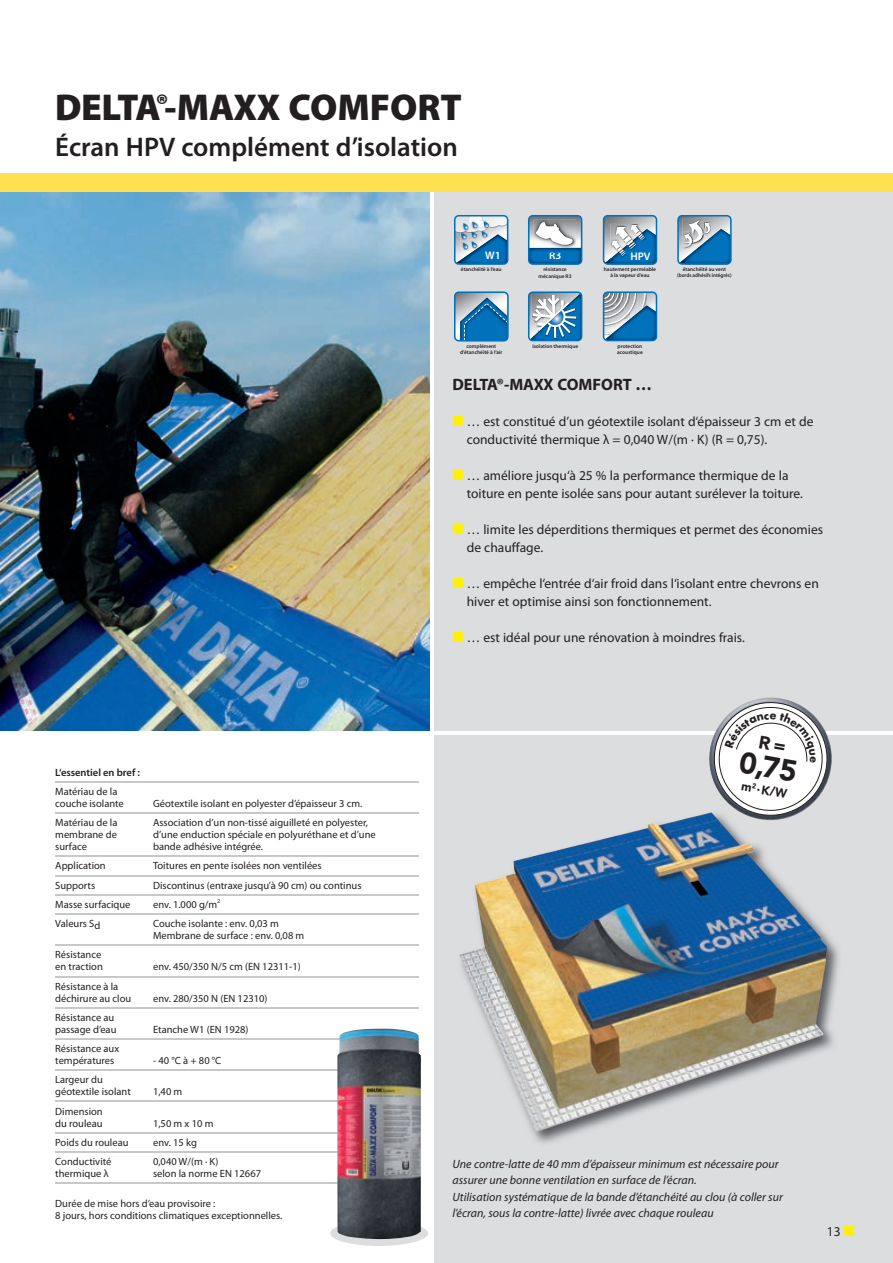
<style>
.page{position:relative;width:893px;height:1263px;background:#fff}
.page>*{position:absolute;margin:0;border:0;box-sizing:border-box;transform-origin:0 0}
.t1{font:900 37.5px "Myriad Pro Doerken";color:#231f20}
.t2{font:900 29.85px "Avenir";color:#231f20}
.t3{font:600 27px "Myriad Pro Doerken";color:#231f20}
.t4{font:700 16.5px "Myriad Pro Doerken";color:#231f20}
.t5{font:13.5px/18px "Myriad Pro Doerken";color:#231f20}
.t6{font:900 12.45px "Avenir";color:#231f20;scale:.95 1}
.t7{font:italic 12px/16.5px "Myriad Pro Doerken";color:#231f20}
.t8{font:600 11.1px "Myriad Pro Doerken";color:#fff}
.t9{font:10.5px/12px "Myriad Pro Doerken";color:#231f20}
.t10{font:600 10.5px "Myriad Pro Doerken";color:#231f20}
.t11{font:600 5.4px/6.1px "Myriad Pro Doerken";color:#231f20;text-align:center}
.s1{font-family:"Delta Myriad Pro"}
.s2{color:#fff101}
</style>
<div class="page">
<hr style="left:55px;top:781px;width:364px;height:2px;background:#c7c8ca">
<hr style="left:55px;top:812px;width:364px;height:2px;background:#c7c8ca">
<hr style="left:55px;top:856px;width:364px;height:1px;background:#c7c8ca">
<hr style="left:55px;top:875px;width:364px;height:1px;background:#c7c8ca">
<hr style="left:55px;top:894px;width:364px;height:1px;background:#c7c8ca">
<hr style="left:55px;top:913px;width:364px;height:2px;background:#c7c8ca">
<hr style="left:55px;top:945px;width:364px;height:1px;background:#c7c8ca">
<hr style="left:55px;top:976px;width:364px;height:1px;background:#c7c8ca">
<hr style="left:55px;top:1007px;width:364px;height:1px;background:#c7c8ca">
<hr style="left:55px;top:1038px;width:364px;height:2px;background:#c7c8ca">
<hr style="left:55px;top:1069px;width:364px;height:2px;background:#c7c8ca">
<hr style="left:55px;top:1101px;width:364px;height:1px;background:#c7c8ca">
<hr style="left:55px;top:1132px;width:364px;height:1px;background:#c7c8ca">
<hr style="left:55px;top:1151px;width:364px;height:1px;background:#c7c8ca">
<hr style="left:55px;top:1182px;width:364px;height:2px;background:#c7c8ca">
<div style="left:330px;top:1220px;width:98px;height:26px;background:#dcdddf;border-radius:50%"></div>
<div style="left:433px;top:174px;width:460px;height:1089px;background:#dcdddf"></div>
<img style="left:0;top:192px;width:430px;height:539px">
<img style="left:532px;top:935px;width:307px;height:208px">
<img style="left:459px;top:812px;width:368px;height:320px">
<div style="left:0;top:174px;width:893px;height:18px;background:#ffe04e"></div>
<hr style="left:0;top:732px;width:893px;height:3px;background:#fff">
<svg style="left:454px;top:215px;width:54px;height:50px"></svg>
<svg style="left:454px;top:291px;width:55px;height:51px;background:#4d91be"></svg>
<svg style="left:603px;top:215px;width:54px;height:50px;background:#6a9abb"></svg>
<svg style="left:603px;top:291px;width:54px;height:50px;background:#69b"></svg>
<svg style="left:677px;top:215px;width:55px;height:50px;background:#6699bc"></svg>
<svg style="left:528px;top:215px;width:54px;height:50px;background:#75a0bc"></svg>
<svg style="left:528px;top:291px;width:54px;height:50px;background:#72a1c1"></svg>
<img style="left:337px;top:1029px;width:84px;height:210px">
<svg style="left:710px;top:698px;width:121px;height:122px"></svg>
<h1 class="t1" style="left:55px;top:82px;width:408px"><span class="s1">DELTA®-M</span>AXX COMFORT</h1>
<h3 class="t3" style="left:55px;top:130px;width:404px">Écran HPV complément d’isolation</h3>
<p class="t8" style="left:485px;top:249px;width:17px">W1</p>
<p class="t11" style="left:461px;top:266px;width:42px">étanchéité à l‘eau</p>
<p class="t11" style="left:460px;top:343px;width:44px">complément d‘étanchéité à l‘air</p>
<p class="t8" style="left:549px;top:249px;width:14px">R3</p>
<p class="t11" style="left:539px;top:266px;width:34px">résistance mécanique R3</p>
<p class="t11" style="left:532px;top:343px;width:47px">isolation thermique</p>
<p class="t8" style="left:630px;top:249px;width:22px">HPV</p>
<p class="t11" style="left:604px;top:266px;width:54px">hautement perméable à la vapeur d‘eau</p>
<p class="t11" style="left:677px;top:266px;width:56px">étanchéité au vent (bords adhésifs intégrés)</p>
<p class="t11" style="left:617px;top:343px;width:27px;text-align:left">protection acoustique</p>
<p class="t10" style="left:55px;top:765px;width:86px">L‘essentiel en bref :</p>
<p class="t9" style="left:55px;top:785px;width:70px">Matériau de la couche isolante</p>
<p class="t9" style="left:153px;top:797px;width:211px">Géotextile isolant en polyester d’épaisseur 3 cm.</p>
<p class="t9" style="left:55px;top:816px;width:64px">Matériau de la</p>
<p class="t9" style="left:153px;top:816px;width:217px">Association d’un non-tissé aiguilleté en polyester,</p>
<p class="t9" style="left:55px;top:828px;width:63px">membrane de</p>
<p class="t9" style="left:153px;top:828px;width:224px">d’une enduction spéciale en polyuréthane et d’une</p>
<p class="t9" style="left:55px;top:840px;width:33px">surface</p>
<p class="t9" style="left:153px;top:840px;width:112px">bande adhésive intégrée.</p>
<p class="t9" style="left:55px;top:860px;width:52px">Application</p>
<p class="t9" style="left:153px;top:860px;width:170px">Toitures en pente isolées non ventilées</p>
<p class="t9" style="left:55px;top:879px;width:41px">Supports</p>
<p class="t9" style="left:153px;top:879px;width:210px">Discontinus (entraxe jusqu’à 90 cm) ou continus</p>
<p class="t9" style="left:55px;top:898px;width:77px">Masse surfacique</p>
<p class="t9" style="left:153px;top:898px;width:69px">env. 1.000 g/m<sup>2</sup></p>
<p class="t9" style="left:55px;top:917px;width:47px">Valeurs Sd</p>
<p class="t9" style="left:153px;top:917px;width:153px">Couche isolante : env. 0,03 m<br>Membrane de surface : env. 0,08 m</p>
<p class="t9" style="left:55px;top:949px;width:49px">Résistance en traction</p>
<p class="t9" style="left:153px;top:961px;width:149px">env. 450/350 N/5 cm (EN 12311-1)</p>
<p class="t9" style="left:55px;top:980px;width:78px">Résistance à la déchirure au clou</p>
<p class="t9" style="left:153px;top:992px;width:116px">env. 280/350 N (EN 12310)</p>
<p class="t9" style="left:55px;top:1011px;width:63px">Résistance au passage d’eau</p>
<p class="t9" style="left:153px;top:1023px;width:97px">Etanche W1 (EN 1928)</p>
<p class="t9" style="left:55px;top:1042px;width:65px">Résistance aux températures</p>
<p class="t9" style="left:153px;top:1054px;width:70px">- 40 °C à + 80 °C</p>
<p class="t9" style="left:55px;top:1073px;width:77px">Largeur du géotextile isolant</p>
<p class="t9" style="left:55px;top:1105px;width:49px">Dimension du rouleau</p>
<p class="t9" style="left:153px;top:1085px;width:31px">1,40 m</p>
<p class="t9" style="left:153px;top:1117px;width:62px">1,50 m x 10 m</p>
<p class="t9" style="left:55px;top:1136px;width:75px">Poids du rouleau</p>
<p class="t9" style="left:153px;top:1136px;width:45px">env. 15 kg</p>
<p class="t9" style="left:55px;top:1155px;width:58px">Conductivité</p>
<p class="t9" style="left:153px;top:1155px;width:67px">0,040 W/(m · K)</p>
<p class="t9" style="left:55px;top:1167px;width:55px">thermique λ</p>
<p class="t9" style="left:153px;top:1167px;width:110px">selon la norme EN 12667</p>
<p class="t9" style="left:55px;top:1198px;width:229px">Durée de mise hors d‘eau provisoire :<br>8 jours, hors conditions climatiques exceptionnelles.</p>
<h3 class="t4" style="left:452px;top:373px;width:201px">DELTA®-MAXX COMFORT …</h3>
<p class="t5" style="left:467px;top:412px;width:348px;text-indent:-14px"><span class="s2">■</span> … est constitué d’un géotextile isolant d‘épaisseur 3 cm et de conductivité thermique λ = 0,040 W/(m · K) (R = 0,75).</p>
<p class="t5" style="left:467px;top:466px;width:338px;text-indent:-14px"><span class="s2">■</span> … améliore jusqu‘à 25 % la performance thermique de la toiture en pente isolée sans pour autant surélever la toiture.</p>
<p class="t5" style="left:467px;top:520px;width:358px;text-indent:-14px"><span class="s2">■</span> … limite les déperditions thermiques et permet des économies de chauffage.</p>
<p class="t5" style="left:467px;top:574px;width:354px;text-indent:-14px"><span class="s2">■</span> … empêche l‘entrée d‘air froid dans l‘isolant entre chevrons en hiver et optimise ainsi son fonctionnement.</p>
<p class="t5" style="left:452px;top:628px;width:294px"><span class="s2">■</span> … est idéal pour une rénovation à moindres frais.</p>
<h2 class="t2" style="left:743px;top:744px;width:60px;rotate:10deg">0,75</h2>
<p class="t6" style="left:743px;top:778px;width:50px;rotate:10deg">m<sup>2</sup>·K/W</p>
<p class="t7" style="left:452px;top:1155px;width:332px">Une contre-latte de 40 mm d’épaisseur minimum est nécessaire pour assurer une bonne ventilation en surface de l’écran.<br>Utilisation systématique de la bande d’étanchéité au clou (à coller sur l’écran, sous la contre-latte) livrée avec chaque rouleau</p>
<p class="t5" style="left:827px;top:1222px;width:29px">13 <span class="s2">■</span></p>
</div>
